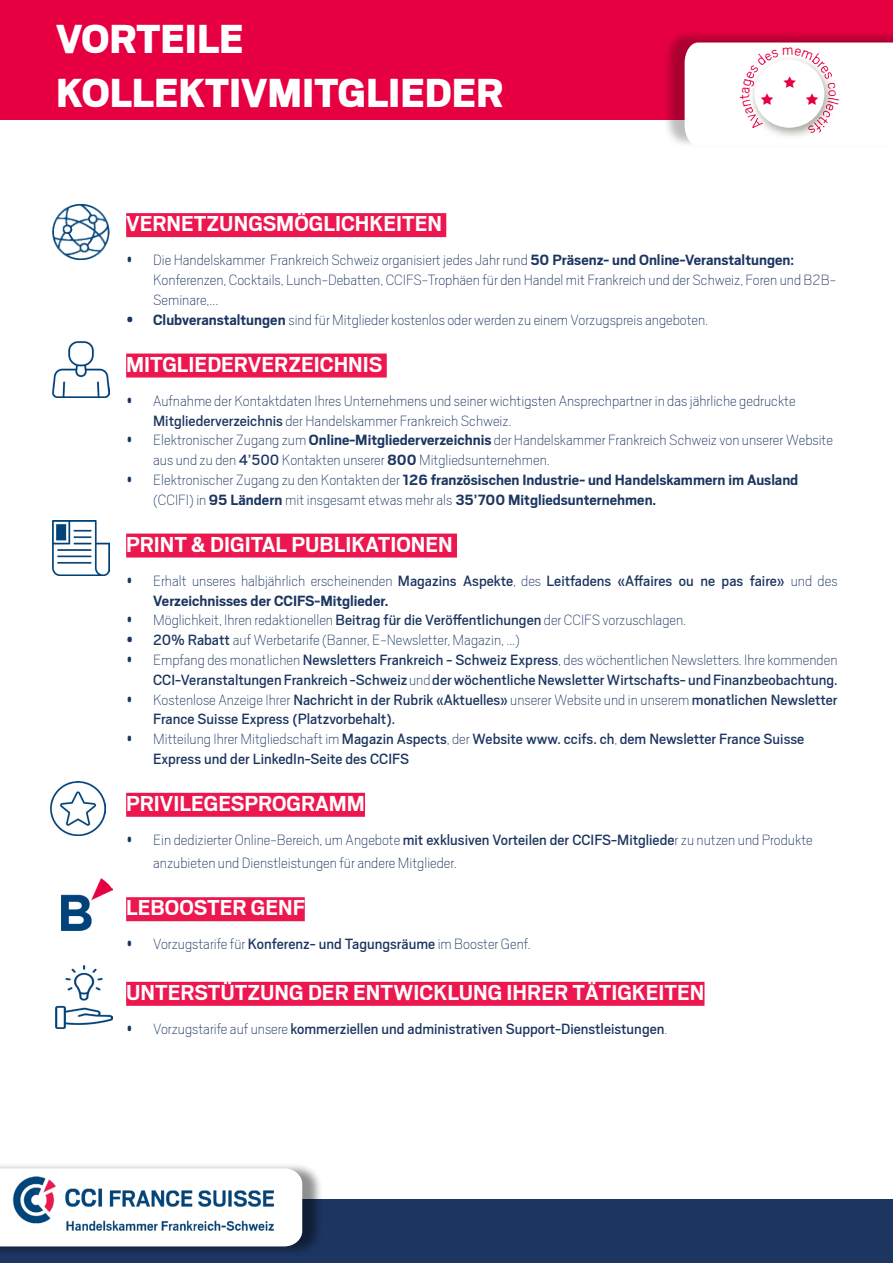
<style>
.page{position:relative;width:893px;height:1263px;background:#fff}
.page>*{position:absolute;margin:0;border:0;box-sizing:border-box;transform-origin:0 0}
.t1{font:900 45px/54px "Scout";color:#fff}
.t2{font:700 24px "Scout";color:#fff}
.t3{font:100 16.5px/19.8px "Scout";color:#1c3661}
.t4{font:16.5px/19.8px "Scout";color:#1c3661}
.t5{font:700 16.5px/19.8px "Scout";color:#1c3661}
.s1{font-weight:700}
.s2{font-weight:400}
.s3{font-weight:100}
</style>
<div class="page">
<div style="left:0;top:0;width:893px;height:119px;background:#e60042"></div>
<div style="left:662px;top:29px;width:231px;height:119px;background:#000;opacity:.26"></div>
<div style="left:0;top:1199px;width:893px;height:64px;background:#1c3661"></div>
<div style="left:0;top:1162px;width:323px;height:94px;background:#000;opacity:.44"></div>
<div style="left:0;top:1168px;width:302px;height:78px;background:#fff"></div>
<img style="left:11px;top:1172px;width:268px;height:61px">
<div style="left:126px;top:213px;width:320px;height:24px;background:#ed174f"></div>
<div style="left:126px;top:353px;width:261px;height:24px;background:#ed174f"></div>
<div style="left:126px;top:533px;width:331px;height:24px;background:#ed174f"></div>
<div style="left:126px;top:793px;width:239px;height:24px;background:#ed174f"></div>
<div style="left:126px;top:897px;width:179px;height:24px;background:#ed174f"></div>
<div style="left:126px;top:982px;width:578px;height:24px;background:#ed174f"></div>
<img style="left:53px;top:204px;width:56px;height:56px">
<img style="left:53px;top:341px;width:56px;height:57px">
<img style="left:53px;top:520px;width:56px;height:55px">
<img style="left:50px;top:781px;width:55px;height:55px">
<img style="left:61px;top:879px;width:51px;height:51px">
<img style="left:56px;top:965px;width:56px;height:63px">
<svg style="left:685px;top:43px;width:208px;height:103px"></svg>
<h1 class="t1" style="left:56px;top:10px;width:449px">VORTEILE<br>KOLLEKTIVMITGLIEDER</h1>
<h2 class="t2" style="left:126px;top:208px;width:317px">VERNETZUNGSMÖGLICHKEITEN</h2>
<p class="t3" style="left:153px;top:249px;width:684px;text-indent:-27px">• Die Handelskammer Frankreich Schweiz organisiert jedes Jahr rund <span class="s1">50 Präsenz- und Online-Veranstaltungen:<br></span>Konferenzen, Cocktails, Lunch-Debatten, CCIFS-Trophäen für den Handel mit Frankreich und der Schweiz, Foren und B2B-<br>Seminare,...</p>
<p class="t3" style="left:126px;top:309px;width:583px"><span class="s1">• Clubveranstaltungen</span> sind für Mitglieder kostenlos oder werden zu einem Vorzugspreis angeboten.</p>
<h2 class="t2" style="left:126px;top:348px;width:258px">MITGLIEDERVERZEICHNIS</h2>
<p class="t3" style="left:153px;top:390px;width:644px;text-indent:-27px">• Aufnahme der Kontaktdaten Ihres Unternehmens und seiner wichtigsten Ansprechpartner in das jährliche gedruckte<br><span class="s2">Mitgliederverzeichnis</span> der Handelskammer Frankreich Schweiz.</p>
<p class="t3" style="left:153px;top:429px;width:681px;text-indent:-27px">• Elektronischer Zugang zum <span class="s1">Online-Mitgliederverzeichnis</span> der Handelskammer Frankreich Schweiz von unserer Website aus und zu den <span class="s2">4’500</span> Kontakten unserer <span class="s1">800</span> Mitgliedsunternehmen.</p>
<p class="t5" style="left:153px;top:469px;width:647px;text-indent:-27px"><span class="s3">• Elektronischer Zugang zu den Kontakten der</span> 126 französischen Industrie- und Handelskammern im Ausland <span class="s3">(CCIFI) in</span> 95 Ländern <span class="s3">mit insgesamt etwas mehr als</span> 35’700 Mitgliedsunternehmen.</p>
<h2 class="t2" style="left:126px;top:528px;width:328px">PRINT &amp; DIGITAL PUBLIKATIONEN</h2>
<p class="t3" style="left:153px;top:570px;width:686px;text-indent:-27px">• Erhalt unseres halbjährlich erscheinenden <span class="s2">Magazins Aspekte</span>, des <span class="s2">Leitfadens «Affaires ou ne pas faire»</span> und des<br><span class="s1">Verzeichnisses der CCIFS-Mitglieder.</span></p>
<p class="t3" style="left:126px;top:609px;width:562px">• Möglichkeit, Ihren redaktionellen <span class="s2">Beitrag für die Veröffentlichungen</span> der CCIFS vorzuschlagen.</p>
<p class="t3" style="left:126px;top:629px;width:395px"><span class="s2">• 20% Rabatt</span> auf Werbetarife (Banner, E-Newsletter, Magazin, ...)</p>
<p class="t4" style="left:126px;top:649px;width:713px;text-align:right"><span class="s3">• Empfang des monatlichen</span> Newsletters Frankreich - Schweiz Express<span class="s3">, des wöchentlichen Newsletters. Ihre kommenden<br></span>CCI-Veranstaltungen Frankreich -Schweiz <span class="s3">und</span> der wöchentliche Newsletter Wirtschafts- und Finanzbeobachtung.</p>
<p class="t4" style="left:153px;top:689px;width:686px;text-indent:-27px"><span class="s3">• Kostenlose Anzeige Ihrer</span> Nachricht in der Rubrik «Aktuelles» <span class="s3">unserer Website und in unserem</span> monatlichen Newsletter<br>France Suisse Express (Platzvorbehalt).</p>
<p class="t4" style="left:153px;top:728px;width:653px;text-indent:-27px"><span class="s3">• Mitteilung Ihrer Mitgliedschaft im</span> Magazin Aspects<span class="s3">, der</span> Website www. ccifs. ch<span class="s3">,</span> dem Newsletter France Suisse<br>Express und der LinkedIn-Seite des CCIFS</p>
<h2 class="t2" style="left:126px;top:788px;width:240px">PRIVILEGESPROGRAMM</h2>
<p class="t3" style="left:153px;top:827px;width:661px;line-height:23.4px;text-indent:-27px">• Ein dedizierter Online-Bereich, um Angebote <span class="s2">mit exklusiven Vorteilen der CCIFS-Mitgliede</span>r zu nutzen und Produkte anzubieten und Dienstleistungen für andere Mitglieder.</p>
<h2 class="t2" style="left:126px;top:892px;width:180px">LEBOOSTER GENF</h2>
<p class="t3" style="left:126px;top:933px;width:406px">• Vorzugstarife für <span class="s2">Konferenz- und Tagungsräume</span> im Booster Genf.</p>
<h2 class="t2" style="left:126px;top:977px;width:580px">UNTERSTÜTZUNG DER ENTWICKLUNG IHRER TÄTIGKEITEN</h2>
<p class="t4" style="left:126px;top:1018px;width:543px"><span class="s3">• Vorzugstarife auf unsere</span> kommerziellen und administrativen Support-Dienstleistungen<span class="s3">.</span></p>
</div>
